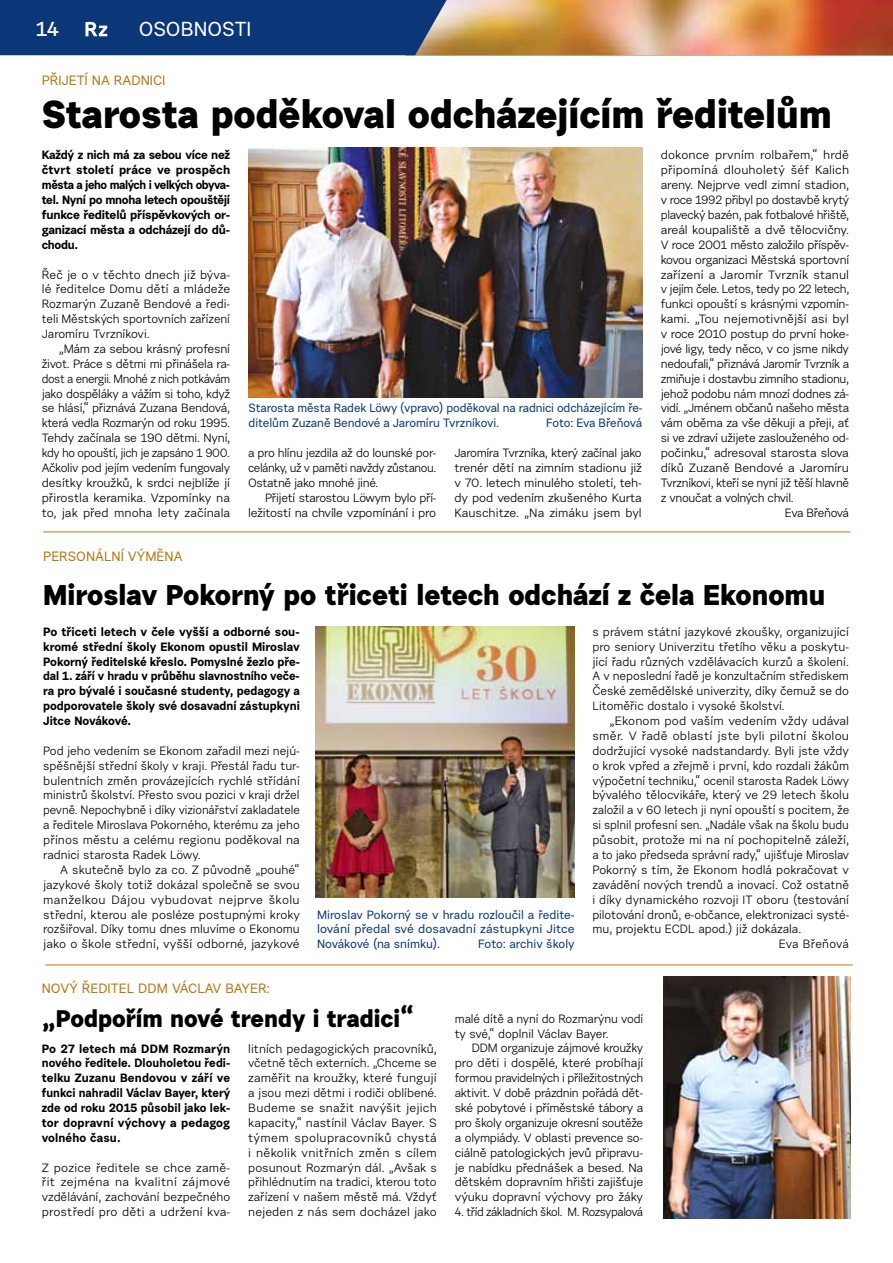
<style>
.page{position:relative;width:893px;height:1263px;background:#fff}
.page>*{position:absolute;margin:0;border:0;box-sizing:border-box;transform-origin:0 0}
.t1{font:700 39px "Urban Grotesk Me Bl";color:#000}
.t2{font:700 28.5px "Urban Grotesk Me Bl";color:#000}
.t3{font:700 24px "Urban Grotesk Me Bl";color:#000}
.t4{font:20.25px "Urban Grotesk Me Bl";color:#fff}
.t5{font:700 20.25px "Urban Grotesk Li Se";color:#fff}
.t6{font:13.5px "Urban Grotesk Me Bl";color:#b57916}
.t7{font:12px/14.9px "Urban Grotesk Re Bo";letter-spacing:-.01em;color:#000;text-align:justify}
.t8{font:700 12px/14.9px "Urban Grotesk Re Bo";letter-spacing:-.005em;color:#000;text-align:justify}
.t9{font:12px/14.9px "Urban Grotesk Me Bl";letter-spacing:-.005em;color:#0b3677}
.t10{font:12px "Urban Grotesk Re Bo";letter-spacing:-.03em;color:#000}
.t11{font:12px "Urban Grotesk Re Bo";letter-spacing:.015em;color:#000}
.t12{font:12px "Urban Grotesk Re Bo";letter-spacing:.02em;color:#000}
.t13{font:12px "Urban Grotesk Re Bo";letter-spacing:-.035em;color:#000}
.t14{font:12px "Urban Grotesk Re Bo";letter-spacing:.01em;color:#000}
.t15{font:12px "Urban Grotesk Me Bl";letter-spacing:-.025em;color:#0b3677}
.t16{font:12px "Urban Grotesk Re Bo";letter-spacing:-.05em;color:#000}
</style>
<div class="page">
<img style="left:248px;top:147px;width:394px;height:251px">
<hr style="left:43px;top:531px;width:807px;height:1px;background:#b57916">
<img style="left:663px;top:976px;width:187px;height:242px">
<hr style="left:46px;top:964px;width:807px;height:1px;background:#b57916">
<img style="left:316px;top:627px;width:259px;height:270px">
<img style="left:447px;top:0;width:446px;height:55px">
<div style="left:0;top:0;width:447px;height:55px;background:#0b3677"></div>
<h3 class="t5" style="left:36px;top:16px;width:25px">14</h3>
<h3 class="t4" style="left:139px;top:17px;width:114px">OSOBNOSTI</h3>
<p class="t6" style="left:42px;top:72px;width:125px">PŘIJETÍ NA RADNICI</p>
<h1 class="t1" style="left:42px;top:89px;width:792px">Starosta poděkoval odcházejícím ředitelům</h1>
<p class="t8" style="left:42px;top:148px;width:190px">Každý z nich má za sebou více než čtvrt století práce ve prospěch města a jeho malých i velkých obyva&shy;tel. Nyní po mnoha letech opouštějí funkce ředitelů příspěvkových or&shy;ganizací města a odcházejí do dů&shy;chodu.</p>
<p class="t7" style="left:42px;top:267px;width:190px">Řeč je o v těchto dnech již býva&shy;lé ředitelce Domu dětí a mládeže Rozmarýn Zuzaně Bendové a ředi&shy;teli Městských sportovních zařízení Jaromíru Tvrzníkovi.</p>
<p class="t7" style="left:42px;top:341px;width:190px;text-indent:17px">„Mám za sebou krásný profesní život. Práce s dětmi mi přinášela ra&shy;dost a energii. Mnohé z nich potkávám jako dospěláky a vážím si toho, když se hlásí,“ přiznává Zuzana Bendová, která vedla Rozmarýn od roku 1995.<br>Tehdy začínala se 190 dětmi. Nyní, kdy ho opouští, jich je zapsáno 1 900.<br>Ačkoliv pod jejím vedením fungovaly desítky kroužků, k srdci nejblíže jí přirostla keramika. Vzpomínky na to, jak před mnoha lety začínala</p>
<p class="t11" style="left:661px;top:148px;width:190px">dokonce prvním rolbařem,“ hrdě</p>
<p class="t11" style="left:661px;top:163px;width:190px">připomíná dlouholetý šéf Kalich</p>
<p class="t7" style="left:661px;top:177px;width:190px">areny. Nejprve vedl zimní stadion,</p>
<p class="t7" style="left:661px;top:192px;width:190px">v roce 1992 přibyl po dostavbě krytý</p>
<p class="t7" style="left:661px;top:207px;width:190px">plavecký bazén, pak fotbalové hřiště,</p>
<p class="t7" style="left:661px;top:222px;width:190px">areál koupaliště a dvě tělocvičny.</p>
<p class="t7" style="left:661px;top:237px;width:190px">V roce 2001 město založilo příspěv-</p>
<p class="t7" style="left:661px;top:252px;width:190px">kovou organizaci Městská sportovní</p>
<p class="t7" style="left:661px;top:267px;width:190px">zařízení a Jaromír Tvrzník stanul</p>
<p class="t10" style="left:661px;top:282px;width:190px">v jejím čele. Letos, tedy po 22 letech,</p>
<p class="t7" style="left:661px;top:297px;width:190px">funkci opouští s krásnými vzpomín-</p>
<p class="t7" style="left:661px;top:311px;width:190px">kami. „Tou nejemotivnější asi byl</p>
<p class="t7" style="left:661px;top:326px;width:190px">v roce 2010 postup do první hoke-</p>
<p class="t7" style="left:661px;top:341px;width:190px">jové ligy, tedy něco, v co jsme nikdy</p>
<p class="t7" style="left:661px;top:356px;width:190px">nedoufali,“ přiznává Jaromír Tvrzník a</p>
<p class="t10" style="left:661px;top:371px;width:190px">zmiňuje i dostavbu zimního stadionu,</p>
<p class="t7" style="left:661px;top:386px;width:190px">jehož podobu nám mnozí dodnes zá-</p>
<p class="t10" style="left:661px;top:401px;width:190px">vidí. „Jménem občanů našeho města</p>
<p class="t7" style="left:661px;top:416px;width:190px">vám oběma za vše děkuji a přeji, ať</p>
<p class="t7" style="left:661px;top:430px;width:190px">si ve zdraví užijete zaslouženého od-</p>
<p class="t7" style="left:661px;top:445px;width:190px">počinku,“ adresoval starosta slova</p>
<p class="t7" style="left:661px;top:460px;width:190px">díků Zuzaně Bendové a Jaromíru</p>
<p class="t10" style="left:661px;top:475px;width:190px">Tvrzníkovi, kteří se nyní již těší hlavně</p>
<p class="t7" style="left:661px;top:490px;width:134px">z vnoučat a volných chvil.</p>
<p class="t16" style="left:785px;top:505px;width:66px">Eva Břeňová</p>
<p class="t9" style="left:249px;top:401px;width:395px">Starosta města Radek Löwy (vpravo) poděkoval na radnici odcházejícím ře&shy;ditelům Zuzaně Bendové a Jaromíru Tvrzníkovi.</p>
<p class="t15" style="left:546px;top:416px;width:98px">Foto: Eva Břeňová</p>
<p class="t7" style="left:248px;top:445px;width:190px">a pro hlínu jezdila až do lounské por&shy;celánky, už v paměti navždy zůstanou.<br>Ostatně jako mnohé jiné.</p>
<p class="t7" style="left:248px;top:490px;width:190px;text-align:right">Přijetí starostou Löwym bylo pří&shy;ležitostí na chvíle vzpomínání i pro</p>
<p class="t7" style="left:454px;top:445px;width:189px">Jaromíra Tvrzníka, který začínal jako trenér dětí na zimním stadionu již v 70. letech minulého století, teh&shy;dy pod vedením zkušeného Kurta Kauschitze. „Na zimáku jsem byl</p>
<p class="t6" style="left:43px;top:548px;width:141px">PERSONÁLNÍ VÝMĚNA</p>
<h2 class="t2" style="left:43px;top:576px;width:784px">Miroslav Pokorný po třiceti letech odchází z čela Ekonomu</h2>
<p class="t8" style="left:43px;top:624px;width:258px">Po třiceti letech v čele vyšší a odborné sou&shy;kromé střední školy Ekonom opustil Miroslav Pokorný ředitelské křeslo. Pomyslné žezlo pře&shy;dal 1. září v hradu v průběhu slavnostního veče&shy;ra pro bývalé i současné studenty, pedagogy a podporovatele školy své dosavadní zástupkyni Jitce Novákové.</p>
<p class="t7" style="left:43px;top:743px;width:258px">Pod jeho vedením se Ekonom zařadil mezi nejú&shy;spěšnější střední školy v kraji. Přestál řadu tur&shy;bulentních změn provázejících rychlé střídání ministrů školství. Přesto svou pozici v kraji držel pevně. Nepochybně i díky vizionářství zakladatele a ředitele Miroslava Pokorného, kterému za jeho přínos městu a celému regionu poděkoval na radnici starosta Radek Löwy.</p>
<p class="t7" style="left:43px;top:862px;width:258px;text-indent:17px">A skutečně bylo za co. Z původně „pouhé“ jazykové školy totiž dokázal společně se svou manželkou Dájou vybudovat nejprve školu střední, kterou ale posléze postupnými kroky rozšiřoval. Díky tomu dnes mluvíme o Ekonomu jako o škole střední, vyšší odborné, jazykové</p>
<p class="t7" style="left:592px;top:624px;width:258px">s právem státní jazykové zkoušky, organizující pro seniory Univerzitu třetího věku a poskytu&shy;jící řadu různých vzdělávacích kurzů a školení.<br>A v neposlední řadě je konzultačním střediskem České zemědělské univerzity, díky čemuž se do Litoměřic dostalo i vysoké školství.</p>
<p class="t14" style="left:609px;top:713px;width:241px">„Ekonom pod vaším vedením vždy udával</p>
<p class="t12" style="left:592px;top:728px;width:258px">směr. V řadě oblastí jste byli pilotní školou</p>
<p class="t7" style="left:592px;top:743px;width:258px">dodržující vysoké nadstandardy. Byli jste vždy</p>
<p class="t7" style="left:592px;top:758px;width:258px">o krok vpřed a zřejmě i první, kdo rozdali žákům</p>
<p class="t7" style="left:592px;top:773px;width:258px">výpočetní techniku,“ ocenil starosta Radek Löwy</p>
<p class="t7" style="left:592px;top:788px;width:258px">bývalého tělocvikáře, který ve 29 letech školu</p>
<p class="t7" style="left:592px;top:802px;width:258px">založil a v 60 letech ji nyní opouští s pocitem, že</p>
<p class="t7" style="left:592px;top:817px;width:258px">si splnil profesní sen. „Nadále však na školu budu</p>
<p class="t7" style="left:592px;top:832px;width:258px">působit, protože mi na ní pochopitelně záleží,</p>
<p class="t7" style="left:592px;top:847px;width:258px">a to jako předseda správní rady,“ ujišťuje Miroslav</p>
<p class="t7" style="left:592px;top:862px;width:258px">Pokorný s tím, že Ekonom hodlá pokračovat v</p>
<p class="t7" style="left:592px;top:877px;width:258px">zavádění nových trendů a inovací. Což ostatně</p>
<p class="t7" style="left:592px;top:892px;width:258px">i díky dynamického rozvoji IT oboru (testování</p>
<p class="t7" style="left:592px;top:907px;width:258px">pilotování dronů, e-občance, elektronizaci systé-</p>
<p class="t7" style="left:592px;top:922px;width:210px">mu, projektu ECDL apod.) již dokázala.</p>
<p class="t7" style="left:779px;top:936px;width:72px">Eva Břeňová</p>
<p class="t9" style="left:317px;top:907px;width:259px;text-align:justify">Miroslav Pokorný se v hradu rozloučil a ředite&shy;lování předal své dosavadní zástupkyni Jitce Novákové (na snímku).</p>
<p class="t9" style="left:478px;top:936px;width:98px">Foto: archiv školy</p>
<p class="t6" style="left:42px;top:980px;width:230px">NOVÝ ŘEDITEL DDM VÁCLAV BAYER:</p>
<h3 class="t3" style="left:42px;top:1003px;width:374px">„Podpořím nové trendy i tradici“</h3>
<p class="t8" style="left:42px;top:1040px;width:190px">Po 27 letech má DDM Rozmarýn nového ředitele. Dlouholetou ředi&shy;telku Zuzanu Bendovou v září ve funkci nahradil Václav Bayer, který zde od roku 2015 působil jako lek&shy;tor dopravní výchovy a pedagog volného času.</p>
<p class="t7" style="left:42px;top:1160px;width:190px">Z pozice ředitele se chce zamě&shy;řit zejména na kvalitní zájmové vzdělávání, zachování bezpečného prostředí pro děti a udržení kva-</p>
<p class="t7" style="left:248px;top:1041px;width:190px">litních pedagogických pracovníků, včetně těch externích. „Chceme se zaměřit na kroužky, které fungují a jsou mezi dětmi i rodiči oblíbené.<br>Budeme se snažit navýšit jejich kapacity,“ nastínil Václav Bayer. S týmem spolupracovníků chystá i několik vnitřních změn s cílem posunout Rozmarýn dál. „Avšak s přihlédnutím na tradici, kterou toto zařízení v našem městě má. Vždyť nejeden z nás sem docházel jako</p>
<p class="t7" style="left:455px;top:1011px;width:190px">malé dítě a nyní do Rozmarýnu vodí ty své,“ doplnil Václav Bayer.</p>
<p class="t7" style="left:455px;top:1041px;width:190px;text-indent:17px">DDM organizuje zájmové kroužky pro děti i dospělé, které probíhají formou pravidelných i příležitostných aktivit. V době prázdnin pořádá dět&shy;ské pobytové i příměstské tábory a pro školy organizuje okresní soutěže a olympiády. V oblasti prevence so&shy;ciálně patologických jevů připravu&shy;je nabídku přednášek a besed. Na dětském dopravním hřišti zajišťuje výuku dopravní výchovy pro žáky</p>
<p class="t13" style="left:455px;top:1204px;width:190px">4. tříd základních škol. M. Rozsypalová</p>
</div>
